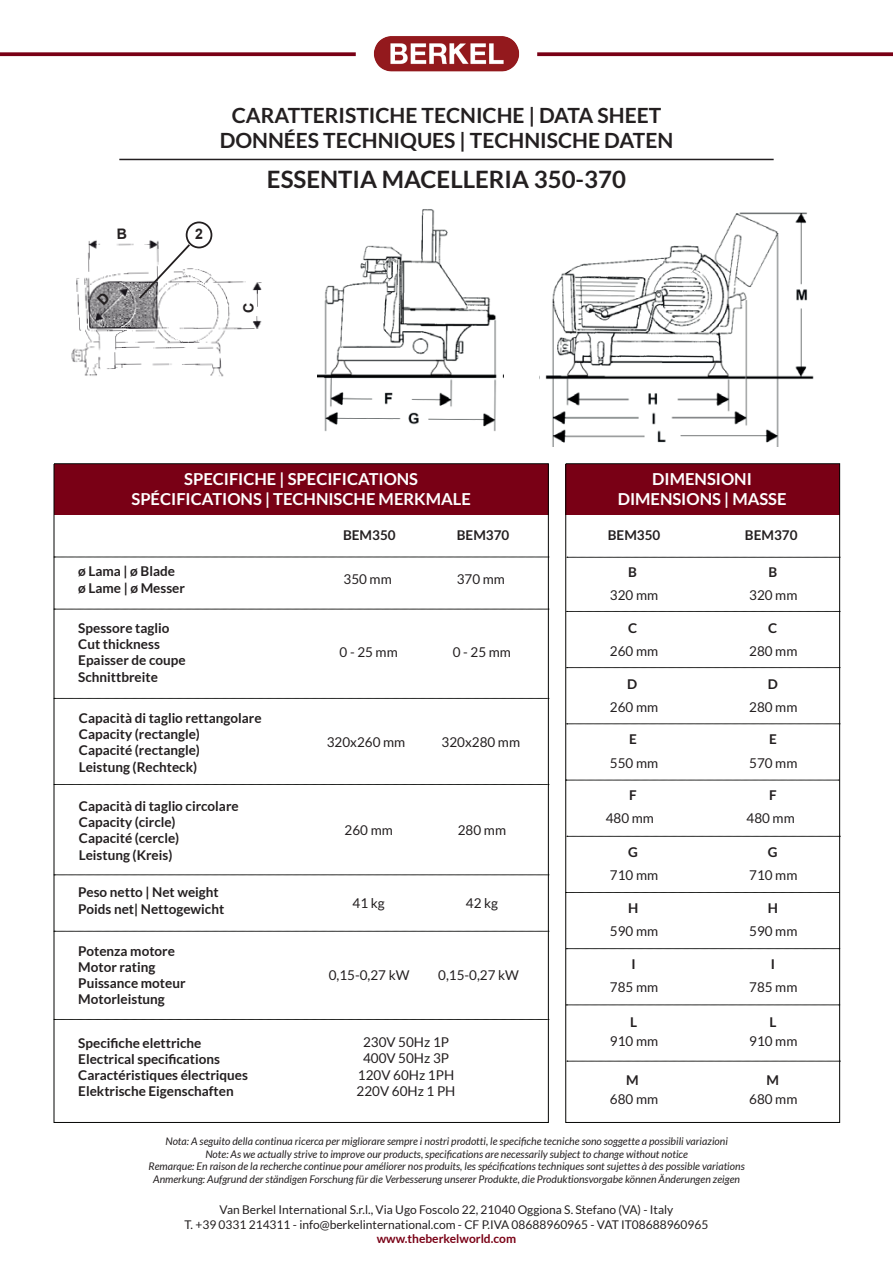
<style>
.page{position:relative;width:893px;height:1263px;background:#fff}
.page>*{position:absolute;margin:0;border:0;box-sizing:border-box;transform-origin:0 0}
.t1{font:700 24px "Lato";color:#231f20}
.t2{font:100 condensed 21.15px "Helvetica Neue LT Std";color:#231f20}
.t3{font:700 21px "Lato";color:#231f20}
.t4{font:700 20.85px "Arial";color:#231f20}
.t5{font:700 19.35px "Arial";color:#231f20}
.t6{font:100 condensed 18.75px "Helvetica Neue LT Std";color:#231f20}
.t7{font:700 16.5px "Lato";color:#fff}
.t8{font:700 13.5px/16.2px "Lato";color:#231f20}
.t9{font:13.5px "Lato";color:#231f20}
.t10{font:12px "Lato";color:#231f20}
.t11{font:700 12px "Lato";color:#790015}
.t12{font:italic 10.5px "Lato";color:#231f20}
</style>
<div class="page">
<div style="left:54px;top:464px;width:495px;height:51px;background:#790015"></div>
<div style="left:566px;top:464px;width:274px;height:51px;background:#790015"></div>
<svg style="left:56px;top:609px;width:491px;height:1px"></svg>
<svg style="left:56px;top:557px;width:491px;height:1px"></svg>
<svg style="left:56px;top:698px;width:491px;height:1px"></svg>
<svg style="left:56px;top:784px;width:491px;height:1px"></svg>
<svg style="left:56px;top:875px;width:491px;height:1px"></svg>
<svg style="left:56px;top:931px;width:491px;height:1px"></svg>
<svg style="left:56px;top:1019px;width:491px;height:1px"></svg>
<div style="left:566px;top:463px;width:274px;height:660px;border:1px solid #040503"></div>
<hr style="left:119px;top:159px;width:655px;height:1px;background:#231f20">
<img style="left:71px;top:233px;width:191px;height:144px">
<img style="left:317px;top:209px;width:186px;height:222px">
<img style="left:545px;top:212px;width:269px;height:234px">
<svg style="left:566px;top:667px;width:274px;height:1px"></svg>
<svg style="left:566px;top:611px;width:274px;height:1px"></svg>
<svg style="left:567px;top:557px;width:273px;height:1px"></svg>
<svg style="left:567px;top:1061px;width:273px;height:1px"></svg>
<svg style="left:566px;top:1005px;width:274px;height:1px"></svg>
<svg style="left:566px;top:948px;width:274px;height:1px"></svg>
<svg style="left:566px;top:892px;width:273px;height:1px"></svg>
<svg style="left:567px;top:836px;width:273px;height:1px"></svg>
<svg style="left:566px;top:780px;width:273px;height:1px"></svg>
<svg style="left:566px;top:724px;width:274px;height:1px"></svg>
<img style="left:373px;top:36px;width:147px;height:36px">
<svg style="left:0;top:52px;width:356px;height:4px"></svg>
<svg style="left:537px;top:52px;width:356px;height:4px"></svg>
<svg style="left:118px;top:233px;width:8px;height:6px"></svg>
<svg style="left:243px;top:303px;width:11px;height:9px"></svg>
<svg style="left:139px;top:221px;width:73px;height:78px"></svg>
<svg style="left:97px;top:291px;width:13px;height:14px"></svg>
<p class="t3" style="left:232px;top:103px;width:431px">CARATTERISTICHE TECNICHE | DATA SHEET</p>
<p class="t3" style="left:220px;top:128px;width:455px">DONNÉES TECHNIQUES | TECHNISCHE DATEN</p>
<p class="t1" style="left:267px;top:166px;width:361px">ESSENTIA MACELLERIA 350-370</p>
<p class="t7" style="left:184px;top:470px;width:235px">SPECIFICHE | SPECIFICATIONS</p>
<p class="t7" style="left:131px;top:490px;width:341px">SPÉCIFICATIONS | TECHNISCHE MERKMALE</p>
<p class="t7" style="left:652px;top:470px;width:101px">DIMENSIONI</p>
<p class="t7" style="left:618px;top:490px;width:170px">DIMENSIONS | MASSE</p>
<p class="t8" style="left:78px;top:563px;width:98px">ø Lama | ø Blade</p>
<p class="t8" style="left:78px;top:579px;width:108px">ø Lame | ø Messer</p>
<p class="t5" style="left:105px;top:573px;width:15px">B</p>
<p class="t8" style="left:78px;top:620px;width:93px">Spessore taglio</p>
<p class="t8" style="left:78px;top:636px;width:83px">Cut thickness</p>
<p class="t8" style="left:78px;top:652px;width:109px">Epaisser de coupe</p>
<p class="t8" style="left:78px;top:668px;width:81px">Schnittbreite</p>
<p class="t8" style="left:79px;top:710px;width:184px">Capacità di taglio rettangolare</p>
<p class="t8" style="left:79px;top:726px;width:122px">Capacity (rectangle)</p>
<p class="t8" style="left:79px;top:742px;width:122px">Capacité (rectangle)</p>
<p class="t8" style="left:79px;top:758px;width:120px">Leistung (Rechteck)</p>
<p class="t2" style="left:98px;top:711px;width:5px">I</p>
<p class="t2" style="left:141px;top:711px;width:10px">L</p>
<p class="t6" style="left:-5px;top:752px;width:164px">mm mm mm mm</p>
<p class="t6" style="left:1px;top:795px;width:158px">45 490 645 790</p>
<p class="t2" style="left:185px;top:711px;width:15px">M</p>
<p class="t6" style="left:180px;top:752px;width:26px">mm</p>
<p class="t6" style="left:177px;top:795px;width:28px">510</p>
<p class="t8" style="left:79px;top:798px;width:161px">Capacità di taglio circolare<br>Capacity (circle)</p>
<p class="t8" style="left:79px;top:830px;width:102px">Capacité (cercle)</p>
<p class="t8" style="left:79px;top:846px;width:95px">Leistung (Kreis)</p>
<p class="t8" style="left:78px;top:884px;width:142px">Peso netto | Net weight</p>
<p class="t8" style="left:78px;top:900px;width:147px">Poids net| Nettogewicht</p>
<p class="t8" style="left:78px;top:942px;width:98px">Potenza motore</p>
<p class="t8" style="left:78px;top:959px;width:79px">Motor rating</p>
<p class="t8" style="left:78px;top:975px;width:109px">Puissance moteur</p>
<p class="t8" style="left:78px;top:991px;width:88px">Motorleistung</p>
<p class="t8" style="left:343px;top:527px;width:54px">BEM350</p>
<p class="t8" style="left:457px;top:527px;width:54px">BEM370</p>
<p class="t8" style="left:608px;top:527px;width:54px">BEM350</p>
<p class="t8" style="left:745px;top:527px;width:54px">BEM370</p>
<p class="t9" style="left:344px;top:571px;width:50px">350 mm</p>
<p class="t9" style="left:457px;top:571px;width:50px">370 mm</p>
<p class="t9" style="left:340px;top:645px;width:60px">0 - 25 mm</p>
<p class="t9" style="left:453px;top:645px;width:60px">0 - 25 mm</p>
<p class="t9" style="left:327px;top:735px;width:80px">320x260 mm</p>
<p class="t9" style="left:442px;top:735px;width:80px">320x280 mm</p>
<p class="t9" style="left:345px;top:823px;width:50px">260 mm</p>
<p class="t9" style="left:458px;top:823px;width:50px">280 mm</p>
<p class="t9" style="left:353px;top:895px;width:34px">41 kg</p>
<p class="t9" style="left:466px;top:895px;width:34px">42 kg</p>
<p class="t9" style="left:329px;top:968px;width:82px">0,15-0,27 kW</p>
<p class="t9" style="left:438px;top:968px;width:82px">0,15-0,27 kW</p>
<p class="t8" style="left:628px;top:564px;width:10px">B</p>
<p class="t8" style="left:768px;top:564px;width:10px">B</p>
<p class="t9" style="left:610px;top:587px;width:50px">320 mm</p>
<p class="t9" style="left:749px;top:587px;width:50px">320 mm</p>
<p class="t8" style="left:628px;top:619px;width:11px">C</p>
<p class="t8" style="left:768px;top:619px;width:11px">C</p>
<p class="t9" style="left:610px;top:643px;width:50px">260 mm</p>
<p class="t9" style="left:749px;top:643px;width:50px">280 mm</p>
<p class="t8" style="left:627px;top:675px;width:12px">D</p>
<p class="t8" style="left:768px;top:675px;width:12px">D</p>
<p class="t9" style="left:610px;top:699px;width:50px">260 mm</p>
<p class="t9" style="left:749px;top:699px;width:50px">280 mm</p>
<p class="t8" style="left:629px;top:731px;width:9px">E</p>
<p class="t8" style="left:769px;top:731px;width:9px">E</p>
<p class="t9" style="left:610px;top:755px;width:50px">550 mm</p>
<p class="t9" style="left:749px;top:755px;width:50px">570 mm</p>
<p class="t8" style="left:629px;top:787px;width:9px">F</p>
<p class="t8" style="left:769px;top:787px;width:9px">F</p>
<p class="t9" style="left:606px;top:811px;width:50px">480 mm</p>
<p class="t9" style="left:746px;top:811px;width:50px">480 mm</p>
<p class="t8" style="left:628px;top:844px;width:11px">G</p>
<p class="t8" style="left:768px;top:844px;width:11px">G</p>
<p class="t9" style="left:610px;top:868px;width:50px">710 mm</p>
<p class="t9" style="left:749px;top:868px;width:50px">710 mm</p>
<p class="t8" style="left:628px;top:900px;width:12px">H</p>
<p class="t8" style="left:768px;top:900px;width:12px">H</p>
<p class="t9" style="left:610px;top:924px;width:50px">590 mm</p>
<p class="t9" style="left:749px;top:924px;width:50px">590 mm</p>
<p class="t8" style="left:631px;top:956px;width:6px">I</p>
<p class="t8" style="left:771px;top:956px;width:6px">I</p>
<p class="t9" style="left:610px;top:980px;width:50px">785 mm</p>
<p class="t9" style="left:749px;top:980px;width:50px">785 mm</p>
<p class="t8" style="left:630px;top:1013px;width:8px">L</p>
<p class="t8" style="left:769px;top:1013px;width:8px">L</p>
<p class="t8" style="left:78px;top:1034px;width:125px">Specifiche elettriche</p>
<p class="t9" style="left:610px;top:1034px;width:50px">910 mm</p>
<p class="t9" style="left:749px;top:1034px;width:50px">910 mm</p>
<p class="t8" style="left:78px;top:1051px;width:143px">Electrical specifications</p>
<p class="t8" style="left:78px;top:1067px;width:171px">Caractéristiques électriques</p>
<p class="t8" style="left:78px;top:1083px;width:157px">Elektrische Eigenschaften</p>
<p class="t9" style="left:363px;top:1035px;width:88px">230V 50Hz 1P</p>
<p class="t9" style="left:363px;top:1051px;width:88px">400V 50Hz 3P</p>
<p class="t9" style="left:358px;top:1067px;width:98px">120V 60Hz 1PH</p>
<p class="t9" style="left:357px;top:1083px;width:100px">220V 60Hz 1 PH</p>
<p class="t8" style="left:626px;top:1071px;width:14px">M</p>
<p class="t8" style="left:766px;top:1071px;width:14px">M</p>
<p class="t9" style="left:610px;top:1092px;width:50px">680 mm</p>
<p class="t9" style="left:749px;top:1092px;width:50px">680 mm</p>
<p class="t12" style="left:165px;top:1135px;width:564px">Nota: A seguito della continua ricerca per migliorare sempre i nostri prodotti, le specifiche tecniche sono soggette a possibili variazioni</p>
<p class="t12" style="left:205px;top:1148px;width:484px">Note: As we actually strive to improve our products, specifications are necessarily subject to change without notice</p>
<p class="t12" style="left:149px;top:1160px;width:598px">Remarque: En raison de la recherche continue pour améliorer nos produits, les spécifications techniques sont sujettes à des possible variations</p>
<p class="t12" style="left:153px;top:1173px;width:588px">Anmerkung: Aufgrund der ständigen Forschung für die Verbesserung unserer Produkte, die Produktionsvorgabe können Änderungen zeigen</p>
<p class="t10" style="left:220px;top:1203px;width:455px">Van Berkel International S.r.l., Via Ugo Foscolo 22, 21040 Oggiona S. Stefano (VA) - Italy</p>
<p class="t10" style="left:185px;top:1217px;width:525px">T. +39 0331 214311 - info@berkelinternational.com - CF P.IVA 08688960965 - VAT IT08688960965</p>
<p class="t11" style="left:377px;top:1232px;width:141px">www.theberkelworld.com</p>
<p class="t4" style="left:704px;top:1133px;width:14px">L</p>
</div>
